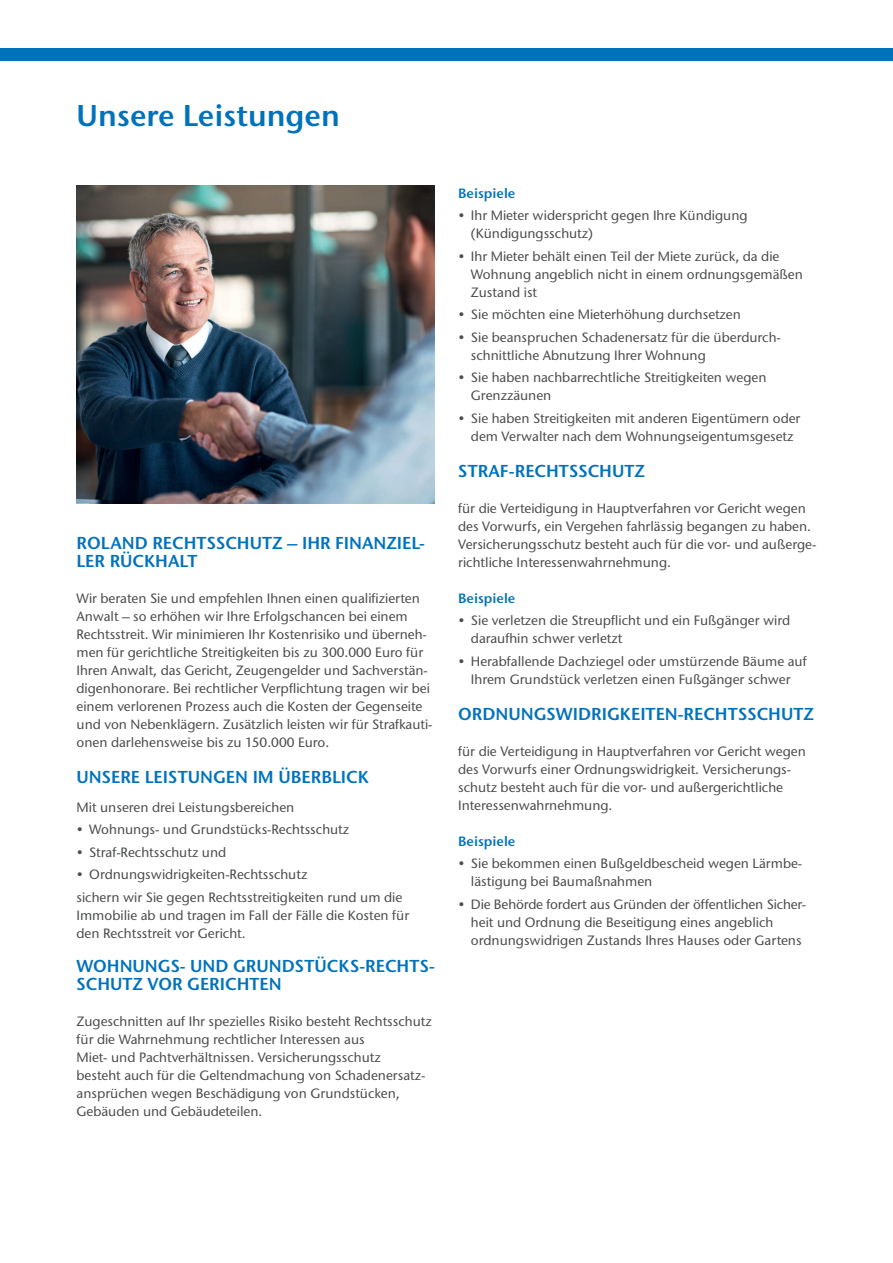
<style>
.page{position:relative;width:893px;height:1263px;background:#fff}
.page>*{position:absolute;margin:0;border:0;box-sizing:border-box;transform-origin:0 0}
.t1{font:600 30px "Stone Sans ITC Std";color:#0072bc}
.t2{font:600 17.25px/18px "Stone Sans ITC Std";color:#0072bc}
.t3{font:500 13.5px/18px "Stone Sans ITC Std";color:#4b4c4d}
.t4{font:600 13.5px "Stone Sans ITC Std";color:#0072bc}
</style>
<div class="page">
<div style="left:0;top:48px;width:893px;height:13px;background:#0072bc"></div>
<img style="left:77px;top:186px;width:358px;height:318px">
<h1 class="t1" style="left:77px;top:97px;width:265px">Unsere Leistungen</h1>
<p class="t2" style="left:77px;top:534px;width:350px">ROLAND RECHTSSCHUTZ – IHR FINANZIEL-<br>LER RÜCKHALT</p>
<p class="t3" style="left:77px;top:589px;width:358px">Wir beraten Sie und empfehlen Ihnen einen qualifizierten Anwalt – so erhöhen wir Ihre Erfolgschancen bei einem Rechtsstreit. Wir minimieren Ihr Kostenrisiko und überneh&shy;men für gerichtliche Streitigkeiten bis zu 300.000 Euro für Ihren Anwalt, das Gericht, Zeugengelder und Sachverstän&shy;digenhonorare. Bei rechtlicher Verpflichtung tragen wir bei einem verlorenen Prozess auch die Kosten der Gegenseite und von Nebenklägern. Zusätzlich leisten wir für Strafkauti&shy;onen darlehensweise bis zu 150.000 Euro.</p>
<p class="t2" style="left:77px;top:768px;width:294px">UNSERE LEISTUNGEN IM ÜBERBLICK</p>
<p class="t3" style="left:77px;top:798px;width:219px">Mit unseren drei Leistungsbereichen</p>
<p class="t3" style="left:77px;top:820px;width:274px">• Wohnungs- und Grundstücks-Rechtsschutz</p>
<p class="t3" style="left:77px;top:843px;width:151px">• Straf-Rechtsschutz und</p>
<p class="t3" style="left:77px;top:863px;width:327px;line-height:22.5px">• Ordnungswidrigkeiten-Rechtsschutz<br>sichern wir Sie gegen Rechtsstreitigkeiten rund um die</p>
<p class="t3" style="left:77px;top:906px;width:334px">Immobilie ab und tragen im Fall der Fälle die Kosten für den Rechtsstreit vor Gericht.</p>
<p class="t2" style="left:77px;top:957px;width:360px">WOHNUNGS- UND GRUNDSTÜCKS-RECHTS-<br>SCHUTZ VOR GERICHTEN</p>
<p class="t3" style="left:77px;top:1012px;width:357px">Zugeschnitten auf Ihr spezielles Risiko besteht Rechtsschutz für die Wahrnehmung rechtlicher Interessen aus<br>Miet- und Pachtverhältnissen. Versicherungsschutz<br>besteht auch für die Geltendmachung von Schadenersatz&shy;ansprüchen wegen Beschädigung von Grundstücken, Gebäuden und Gebäudeteilen.</p>
<p class="t4" style="left:458px;top:185px;width:59px">Beispiele</p>
<p class="t3" style="left:471px;top:206px;width:278px;text-indent:-13px">• Ihr Mieter widerspricht gegen Ihre Kündigung (Kündigungsschutz)</p>
<p class="t3" style="left:471px;top:247px;width:333px;text-indent:-13px">• Ihr Mieter behält einen Teil der Miete zurück, da die<br>Wohnung angeblich nicht in einem ordnungsgemäßen<br>Zustand ist</p>
<p class="t3" style="left:458px;top:305px;width:284px">• Sie möchten eine Mieterhöhung durchsetzen</p>
<p class="t3" style="left:471px;top:328px;width:311px;text-indent:-13px">• Sie beanspruchen Schadenersatz für die überdurch&shy;schnittliche Abnutzung Ihrer Wohnung</p>
<p class="t3" style="left:471px;top:368px;width:297px;text-indent:-13px">• Sie haben nachbarrechtliche Streitigkeiten wegen<br>Grenzzäunen</p>
<p class="t3" style="left:458px;top:409px;width:344px;text-align:center">• Sie haben Streitigkeiten mit anderen Eigentümern oder dem Verwalter nach dem Wohnungseigentumsgesetz</p>
<p class="t2" style="left:458px;top:462px;width:188px">STRAF-RECHTSSCHUTZ</p>
<p class="t3" style="left:458px;top:499px;width:360px">für die Verteidigung in Hauptverfahren vor Gericht wegen des Vorwurfs, ein Vergehen fahrlässig begangen zu haben.<br>Versicherungsschutz besteht auch für die vor- und außerge&shy;richtliche Interessenwahrnehmung.</p>
<p class="t4" style="left:458px;top:590px;width:59px">Beispiele</p>
<p class="t3" style="left:471px;top:611px;width:321px;text-indent:-13px">• Sie verletzen die Streupflicht und ein Fußgänger wird daraufhin schwer verletzt</p>
<p class="t3" style="left:458px;top:652px;width:350px;text-align:center">• Herabfallende Dachziegel oder umstürzende Bäume auf<br>Ihrem Grundstück verletzen einen Fußgänger schwer</p>
<p class="t2" style="left:458px;top:705px;width:357px">ORDNUNGSWIDRIGKEITEN-RECHTSSCHUTZ</p>
<p class="t3" style="left:458px;top:742px;width:349px">für die Verteidigung in Hauptverfahren vor Gericht wegen des Vorwurfs einer Ordnungswidrigkeit. Versicherungs&shy;schutz besteht auch für die vor- und außergerichtliche Interessenwahrnehmung.</p>
<p class="t4" style="left:458px;top:833px;width:59px">Beispiele</p>
<p class="t3" style="left:471px;top:854px;width:332px;text-indent:-13px">• Sie bekommen einen Bußgeldbescheid wegen Lärmbe&shy;lästigung bei Baumaßnahmen</p>
<p class="t3" style="left:471px;top:895px;width:337px;text-indent:-13px">• Die Behörde fordert aus Gründen der öffentlichen Sicher&shy;heit und Ordnung die Beseitigung eines angeblich ordnungswidrigen Zustands Ihres Hauses oder Gartens</p>
</div>
